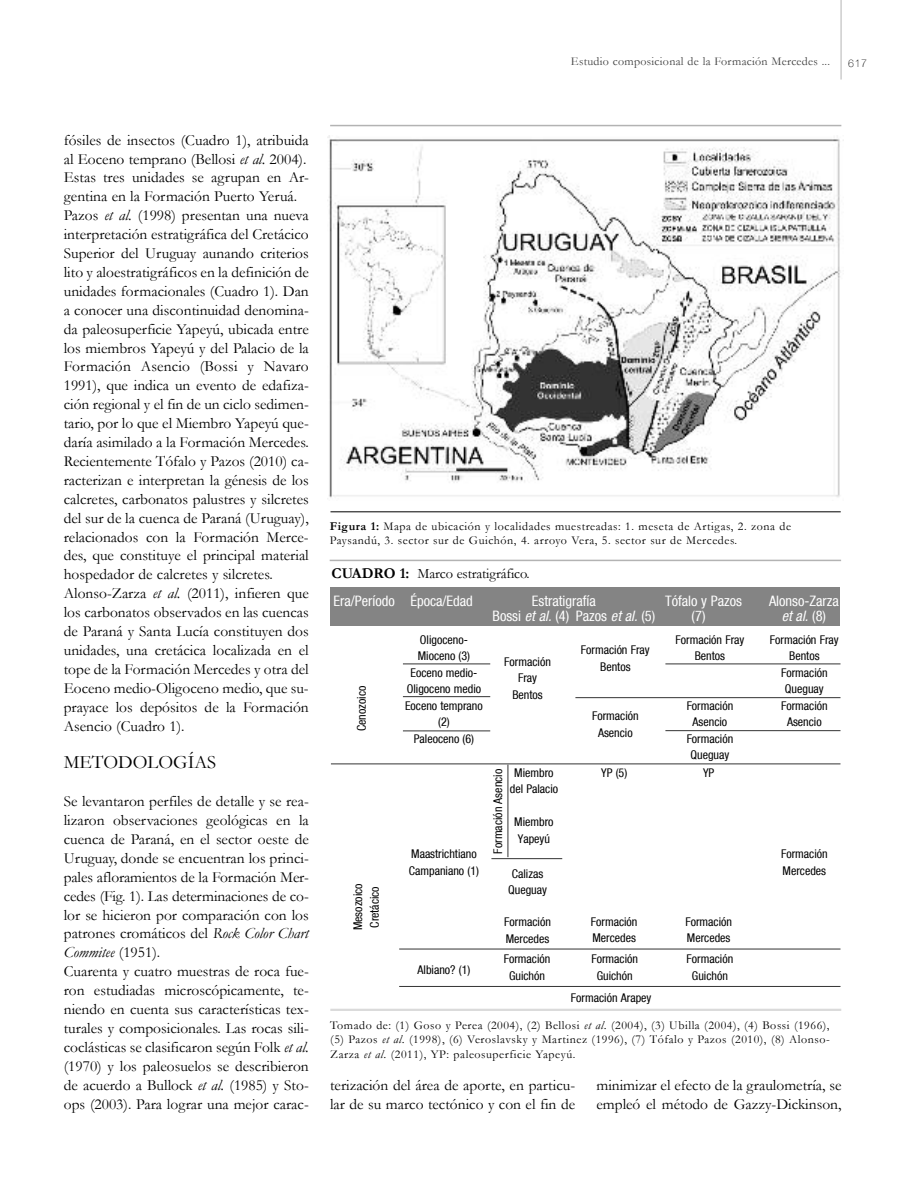
<style>
.page{position:relative;width:918px;height:1188px;background:#fff}
.page>*{position:absolute;margin:0;border:0;box-sizing:border-box;transform-origin:0 0}
.t1{font:18.9px "Garamond";color:#000}
.t2{font:15.45px/18.9px "Garamond";color:#000}
.t3{font:condensed 14.4px "Helvetica Neue";color:#fff}
.t4{font:14.4px "Garamond";letter-spacing:-.01em;color:#000}
.t5{font:italic condensed 14.4px "Helvetica Neue";color:#fff}
.t6{font:condensed 12px/16.5px "Helvetica Neue";color:#000;text-align:center}
.t7{font:12px/14.4px "Garamond";letter-spacing:.045em;color:#000}
.t8{font:12px "Garamond";letter-spacing:.025em;color:#404040}
.t9{font:100 10.5px "Helvetica Neue";color:#000}
.s1{font-style:italic}
.s2{font-weight:700}
.s3{font-weight:700;font-size:15px}
.s4{font-style:normal}
</style>
<div class="page">
<hr style="left:841px;top:0;width:1px;height:80px;background:#b5b5b5">
<img style="left:328px;top:135px;width:513px;height:363px">
<hr style="left:330px;top:512px;width:511px;height:1px;background:#000">
<hr style="left:330px;top:125px;width:511px;height:1px;background:#b3b3b3">
<div style="left:330px;top:587px;width:510px;height:39px;background:#848484"></div>
<hr style="left:330px;top:560px;width:511px;height:1px;background:#b3b3b3">
<hr style="left:330px;top:1009px;width:511px;height:2px;background:#dadada">
<hr style="left:403px;top:664px;width:87px;height:1px;background:#333">
<hr style="left:403px;top:696px;width:87px;height:1px;background:#333">
<hr style="left:491px;top:858px;width:71px;height:1px;background:#333">
<hr style="left:403px;top:731px;width:87px;height:1px;background:#333">
<hr style="left:508px;top:765px;width:1px;height:92px;background:#333">
<hr style="left:331px;top:764px;width:510px;height:1px;background:#333">
<hr style="left:399px;top:949px;width:442px;height:1px;background:#333">
<hr style="left:399px;top:986px;width:442px;height:1px;background:#333">
<hr style="left:665px;top:664px;width:176px;height:1px;background:#333">
<hr style="left:575px;top:697px;width:266px;height:1px;background:#333">
<hr style="left:665px;top:730px;width:176px;height:1px;background:#333">
<p class="t8" style="left:571px;top:55px;width:261px">Estudio composicional de la Formación Mercedes ...</p>
<p class="t9" style="left:848px;top:58px;width:20px">617</p>
<p class="t2" style="left:64px;top:131px;width:247px">fósiles de insectos (Cuadro 1), atribuida al Eoceno temprano (Bellosi <span class="s1">et al.</span> 2004).<br>Estas tres unidades se agrupan en Ar&shy;gentina en la Formación Puerto Yeruá.<br>Pazos <span class="s1">et al.</span> (1998) presentan una nueva interpretación estratigráfica del Cretácico Superior del Uruguay aunando criterios lito y aloestratigráficos en la definición de unidades formacionales (Cuadro 1). Dan a conocer una discontinuidad denomina&shy;da paleosuperficie Yapeyú, ubicada entre los miembros Yapeyú y del Palacio de la Formación Asencio (Bossi y Navaro 1991), que indica un evento de edafiza&shy;ción regional y el fin de un ciclo sedimen&shy;tario, por lo que el Miembro Yapeyú que&shy;daría asimilado a la Formación Mercedes.<br>Recientemente Tófalo y Pazos (2010) ca&shy;racterizan e interpretan la génesis de los calcretes, carbonatos palustres y silcretes del sur de la cuenca de Paraná (Uruguay), relacionados con la Formación Merce&shy;des, que constituye el principal material hospedador de calcretes y silcretes.<br>Alonso-Zarza <span class="s1">et al.</span> (2011), infieren que los carbonatos observados en las cuencas de Paraná y Santa Lucía constituyen dos unidades, una cretácica localizada en el tope de la Formación Mercedes y otra del Eoceno medio-Oligoceno medio, que su&shy;prayace los depósitos de la Formación Asencio (Cuadro 1).</p>
<p class="t1" style="left:64px;top:752px;width:154px">METODOLOGÍAS</p>
<p class="t2" style="left:64px;top:792px;width:247px">Se levantaron perfiles de detalle y se rea&shy;lizaron observaciones geológicas en la cuenca de Paraná, en el sector oeste de Uruguay, donde se encuentran los princi&shy;pales afloramientos de la Formación Mer&shy;cedes (Fig. 1). Las determinaciones de co&shy;lor se hicieron por comparación con los patrones cromáticos del <span class="s1">Rock Color Chart Commitee</span> (1951).<br>Cuarenta y cuatro muestras de roca fue&shy;ron estudiadas microscópicamente, te&shy;niendo en cuenta sus características tex&shy;turales y composicionales. Las rocas sili&shy;coclásticas se clasificaron según Folk <span class="s1">et al. </span>(1970) y los paleosuelos se describieron de acuerdo a Bullock <span class="s1">et al.</span> (1985) y Sto&shy;ops (2003). Para lograr una mejor carac-</p>
<p class="t7" style="left:330px;top:519px;width:463px"><span class="s2">Figura 1:</span> Mapa de ubicación y localidades muestreadas: 1. meseta de Artigas, 2. zona de<br>Paysandú, 3. sector sur de Guichón, 4. arroyo Vera, 5. sector sur de Mercedes.</p>
<p class="t4" style="left:332px;top:566px;width:200px"><span class="s3">CuadrO 1:</span> Marco estratigráfico.</p>
<p class="t3" style="left:334px;top:593px;width:141px">Era/Período Época/Edad</p>
<p class="t3" style="left:532px;top:593px;width:65px">Estratigrafía</p>
<p class="t3" style="left:665px;top:593px;width:79px">Tófalo y Pazos</p>
<p class="t3" style="left:769px;top:593px;width:71px">Alonso-Zarza</p>
<p class="t3" style="left:493px;top:608px;width:164px">Bossi <span class="s1">etal.</span>(4) Pazos <span class="s1">etal.</span>(5)</p>
<p class="t3" style="left:692px;top:608px;width:15px">(7)</p>
<p class="t5" style="left:782px;top:608px;width:46px">etal.<span class="s4">(8)</span></p>
<p class="t6" style="left:353px;top:731px;width:47px;rotate:-90deg">Cenozoico</p>
<p class="t6" style="left:350px;top:930px;width:48px;text-align:left;rotate:-90deg">Mesozoico<br>Cretácico</p>
<p class="t6" style="left:405px;top:631px;width:79px">Oligoceno-<br>Mioceno (3)<br>Eoceno medio-<br>Oligoceno medio<br>Eoceno temprano (2)<br>Paleoceno (6)</p>
<p class="t6" style="left:409px;top:846px;width:72px;text-align:left">Maastrichtiano<br>Campaniano (1)</p>
<p class="t6" style="left:418px;top:961px;width:54px">Albiano? (1)</p>
<p class="t6" style="left:504px;top:653px;width:48px">Formación<br>Fray<br>Bentos</p>
<p class="t6" style="left:510px;top:764px;width:50px">Miembro del Palacio</p>
<p class="t6" style="left:514px;top:814px;width:41px;text-align:left">Miembro<br>Yapeyú</p>
<p class="t6" style="left:490px;top:854px;width:86px;rotate:-90deg">Formación Asencio</p>
<p class="t6" style="left:508px;top:865px;width:40px">Calizas<br>Queguay</p>
<p class="t6" style="left:504px;top:914px;width:48px;text-align:left">Formación<br>Mercedes</p>
<p class="t6" style="left:581px;top:642px;width:70px">Formación Fray<br>Bentos</p>
<p class="t6" style="left:592px;top:708px;width:48px">Formación<br>Asencio</p>
<p class="t6" style="left:601px;top:765px;width:28px">YP (5)</p>
<p class="t6" style="left:591px;top:913px;width:48px;text-align:left">Formación<br>Mercedes</p>
<p class="t6" style="left:676px;top:631px;width:70px">Formación Fray<br>Bentos</p>
<p class="t6" style="left:687px;top:697px;width:48px">Formación<br>Asencio<br>Formación<br>Queguay</p>
<p class="t6" style="left:703px;top:765px;width:13px">YP</p>
<p class="t6" style="left:685px;top:913px;width:48px;text-align:left">Formación<br>Mercedes</p>
<p class="t6" style="left:504px;top:951px;width:48px">Formación<br>Guichón</p>
<p class="t6" style="left:591px;top:951px;width:48px">Formación<br>Guichón</p>
<p class="t6" style="left:687px;top:951px;width:48px">Formación<br>Guichón</p>
<p class="t6" style="left:571px;top:989px;width:82px">Formación Arapey</p>
<p class="t6" style="left:770px;top:631px;width:70px">Formación Fray<br>Bentos<br>Formación<br>Queguay<br>Formación<br>Asencio</p>
<p class="t6" style="left:781px;top:846px;width:48px;text-align:left">Formación<br>Mercedes</p>
<p class="t7" style="left:330px;top:1018px;width:501px;text-align:justify">Tomado de: (1) Goso y Perea (2004), (2) Bellosi <span class="s1">et al.</span> (2004), (3) Ubilla (2004), (4) Bossi (1966), (5) Pazos <span class="s1">et al.</span> (1998), (6) Veroslavsky y Martinez (1996), (7) Tófalo y Pazos (2010), (8) Alonso-Zarza <span class="s1">et al.</span> (2011), YP: paleosuperficie Yapeyú.</p>
<p class="t2" style="left:330px;top:1076px;width:247px">terización del área de aporte, en particu&shy;lar de su marco tectónico y con el fin de</p>
<p class="t2" style="left:596px;top:1076px;width:247px">minimizar el efecto de la graulometría, se empleó el método de Gazzy-Dickinson,</p>
</div>
